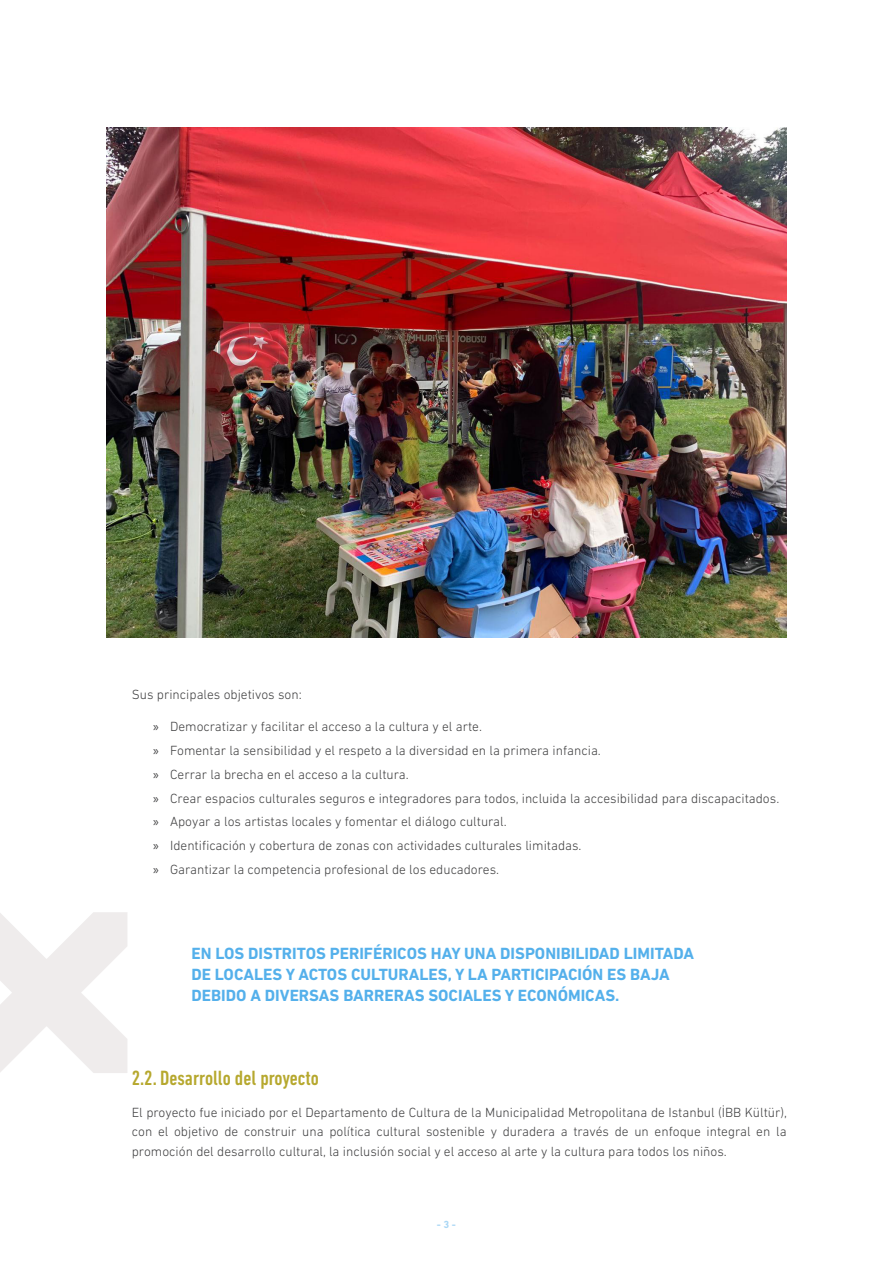
<style>
.page{position:relative;width:893px;height:1263px;background:#fff}
.page>*{position:absolute;margin:0;border:0;box-sizing:border-box;transform-origin:0 0}
.Titular_1_1{font:500 condensed 21px "DIN Next LT Pro";color:#b6a82e}
.DESTACATS{font:700 16.5px/21px "DIN Next LT Pro";color:#54b0eb}
.Text_Base{font:300 13.5px/19.5px "DIN Next LT Pro";color:#3e3e3f;text-align:justify}
.num_pg{font:700 10.5px "DIN Next LT Pro";color:#aad7f5}
.s1{font-family:"Myriad Pro";font-weight:400}
</style>
<div class="page">
<img style="left:106px;top:128px;width:681px;height:510px">
<svg style="left:0;top:912px;width:127px;height:161px"></svg>
<p class="Text_Base" style="left:132px;top:684px;width:172px">Sus principales objetivos son:</p>
<p class="Text_Base" style="left:153px;top:717px;width:330px"><span class="s1">»</span> Democratizar y facilitar el acceso a la cultura y el arte.</p>
<p class="Text_Base" style="left:153px;top:740px;width:449px"><span class="s1">»</span> Fomentar la sensibilidad y el respeto a la diversidad en la primera infancia.</p>
<p class="Text_Base" style="left:153px;top:764px;width:257px"><span class="s1">»</span> Cerrar la brecha en el acceso a la cultura.</p>
<p class="Text_Base" style="left:153px;top:788px;width:628px"><span class="s1">»</span> Crear espacios culturales seguros e integradores para todos, incluida la accesibilidad para discapacitados.</p>
<p class="Text_Base" style="left:153px;top:812px;width:355px"><span class="s1">»</span> Apoyar a los artistas locales y fomentar el diálogo cultural.</p>
<p class="Text_Base" style="left:153px;top:835px;width:430px"><span class="s1">»</span> Identificación y cobertura de zonas con actividades culturales limitadas.</p>
<p class="Text_Base" style="left:153px;top:859px;width:348px"><span class="s1">»</span> Garantizar la competencia profesional de los educadores.</p>
<p class="DESTACATS" style="left:191px;top:943px;width:504px">EN LOS DISTRITOS PERIFÉRICOS HAY UNA DISPONIBILIDAD LIMITADA<br>DE LOCALES Y ACTOS CULTURALES, Y LA PARTICIPACIÓN ES BAJA<br>DEBIDO A DIVERSAS BARRERAS SOCIALES Y ECONÓMICAS.</p>
<p class="Titular_1_1" style="left:132px;top:1066px;width:189px">2.2. Desarrollo del proyecto</p>
<p class="Text_Base" style="left:132px;top:1102px;width:657px">El proyecto fue iniciado por el Departamento de Cultura de la Municipalidad Metropolitana de Istanbul (İBB Kültür), con el objetivo de construir una política cultural sostenible y duradera a través de un enfoque integral en la promoción del desarrollo cultural, la inclusión social y el acceso al arte y la cultura para todos los niños.</p>
<p class="num_pg" style="left:437px;top:1218px;width:21px">- 3 -</p>
</div>
